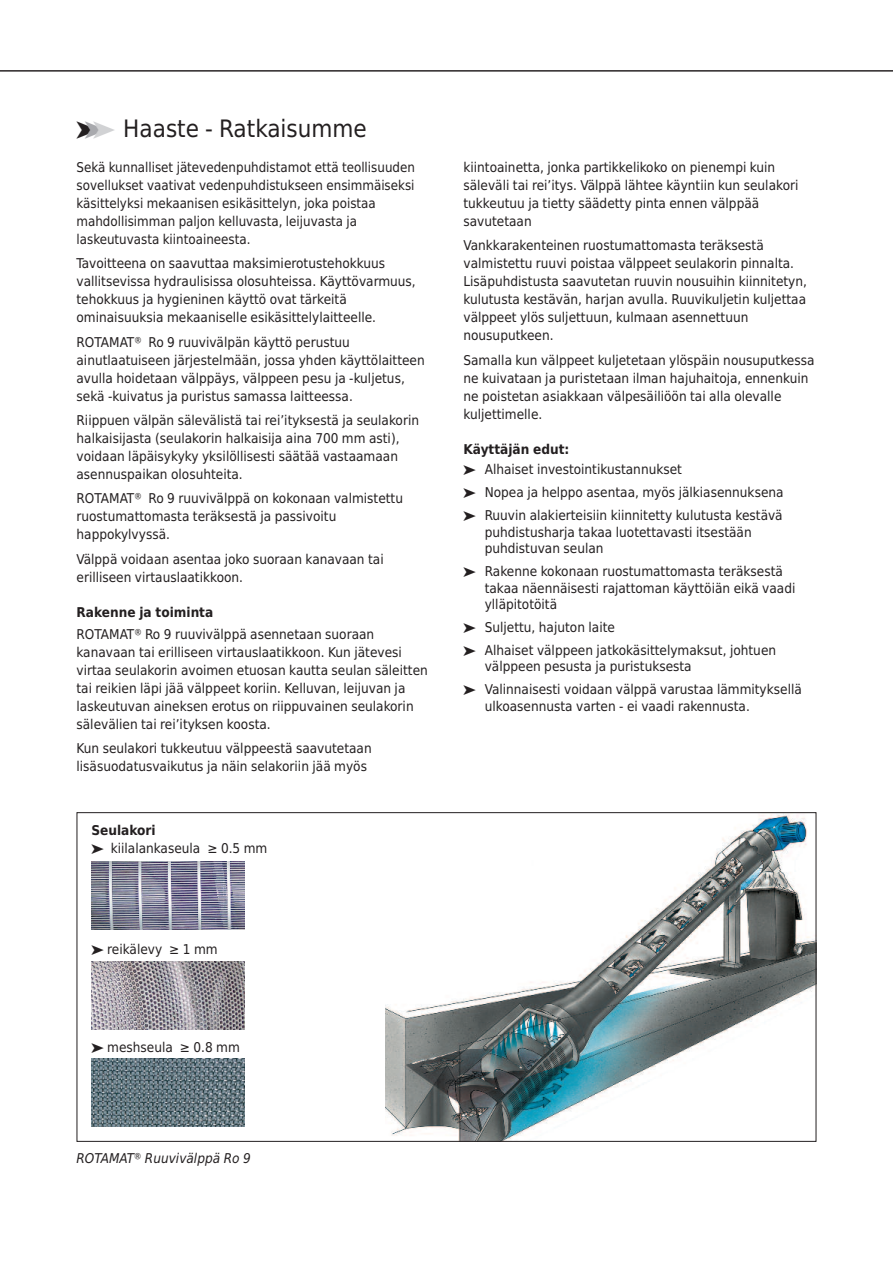
<style>
.page{position:relative;width:893px;height:1263px;background:#fff}
.page>*{position:absolute;margin:0;border:0;box-sizing:border-box;transform-origin:0 0}
.t1{font:24px "Huber Tec";color:#231f20}
.t2{font:13.5px/18px "Huber Tec";color:#231f20}
.t3{font:700 13.5px "Huber Tec";color:#231f20}
.t4{font:italic 13.5px "Huber Tec";color:#231f20}
.s1{color:#a8a9ad}
.s2{color:#d1d2d4}
</style>
<div class="page">
<hr style="left:0;top:71px;width:893px;height:1px;background:#231f20">
<svg style="left:880px;top:71px;width:13px;height:1px"></svg>
<img style="left:386px;top:814px;width:428px;height:326px">
<img style="left:91px;top:961px;width:153px;height:68px">
<img style="left:91px;top:1059px;width:153px;height:68px">
<img style="left:91px;top:861px;width:153px;height:68px">
<h1 class="t1" style="left:77px;top:115px;width:292px">➤<span class="s1">➤</span><span class="s2">➤</span> Haaste - Ratkaisumme</h1>
<p class="t2" style="left:77px;top:158px;width:340px">Sekä kunnalliset jätevedenpuhdistamot että teollisuuden sovellukset vaativat vedenpuhdistukseen ensimmäiseksi käsittelyksi mekaanisen esikäsittelyn, joka poistaa mahdollisimman paljon kelluvasta, leijuvasta ja laskeutuvasta kiintoaineesta.</p>
<p class="t2" style="left:77px;top:255px;width:341px">Tavoitteena on saavuttaa maksimierotustehokkuus vallitsevissa hydraulisissa olosuhteissa. Käyttövarmuus, tehokkuus ja hygieninen käyttö ovat tärkeitä ominaisuuksia mekaaniselle esikäsittelylaitteelle.</p>
<p class="t2" style="left:77px;top:333px;width:350px">ROTAMAT® Ro 9 ruuvivälpän käyttö perustuu ainutlaatuiseen järjestelmään, jossa yhden käyttölaitteen avulla hoidetaan välppäys, välppeen pesu ja -kuljetus, sekä -kuivatus ja puristus samassa laitteessa.</p>
<p class="t2" style="left:77px;top:411px;width:344px">Riippuen välpän sälevälistä tai rei’ityksestä ja seulakorin halkaisijasta (seulakorin halkaisija aina 700 mm asti), voidaan läpäisykyky yksilöllisesti säätää vastaamaan asennuspaikan olosuhteita.</p>
<p class="t2" style="left:77px;top:490px;width:328px">ROTAMAT® Ro 9 ruuvivälppä on kokonaan valmistettu ruostumattomasta teräksestä ja passivoitu happokylvyssä.</p>
<p class="t2" style="left:77px;top:550px;width:309px">Välppä voidaan asentaa joko suoraan kanavaan tai erilliseen virtauslaatikkoon.</p>
<p class="t3" style="left:77px;top:604px;width:138px">Rakenne ja toiminta</p>
<p class="t2" style="left:77px;top:625px;width:353px">ROTAMAT® Ro 9 ruuvivälppä asennetaan suoraan kanavaan tai erilliseen virtauslaatikkoon. Kun jätevesi virtaa seulakorin avoimen etuosan kautta seulan säleitten tai reikien läpi jää välppeet koriin. Kelluvan, leijuvan ja laskeutuvan aineksen erotus on riippuvainen seulakorin sälevälien tai rei’ityksen koosta.</p>
<p class="t2" style="left:77px;top:740px;width:297px">Kun seulakori tukkeutuu välppeestä saavutetaan lisäsuodatusvaikutus ja näin selakoriin jää myös</p>
<p class="t3" style="left:91px;top:823px;width:66px">Seulakori</p>
<p class="t2" style="left:91px;top:839px;width:178px">➤ kiilalankaseula ≥ 0.5 mm</p>
<p class="t2" style="left:91px;top:941px;width:128px">➤ reikälevy ≥ 1 mm</p>
<p class="t2" style="left:91px;top:1038px;width:150px">➤ meshseula ≥ 0.8 mm</p>
<p class="t2" style="left:463px;top:158px;width:336px">kiintoainetta, jonka partikkelikoko on pienempi kuin säleväli tai rei’itys. Välppä lähtee käyntiin kun seulakori tukkeutuu ja tietty säädetty pinta ennen välppää savutetaan</p>
<p class="t2" style="left:463px;top:237px;width:345px">Vankkarakenteinen ruostumattomasta teräksestä valmistettu ruuvi poistaa välppeet seulakorin pinnalta.<br>Lisäpuhdistusta saavutetan ruuvin nousuihin kiinnitetyn, kulutusta kestävän, harjan avulla. Ruuvikuljetin kuljettaa välppeet ylös suljettuun, kulmaan asennettuun nousuputkeen.</p>
<p class="t2" style="left:463px;top:351px;width:352px">Samalla kun välppeet kuljetetaan ylöspäin nousuputkessa ne kuivataan ja puristetaan ilman hajuhaitoja, ennenkuin ne poistetan asiakkaan välpesäiliöön tai alla olevalle kuljettimelle.</p>
<p class="t3" style="left:463px;top:441px;width:107px">Käyttäjän edut:</p>
<p class="t2" style="left:463px;top:458px;width:322px;line-height:23px">➤ Alhaiset investointikustannukset<br>➤ Nopea ja helppo asentaa, myös jälkiasennuksena ➤ Ruuvin alakierteisiin kiinnitetty kulutusta kestävä</p>
<p class="t2" style="left:485px;top:524px;width:268px;line-height:16.5px">puhdistusharja takaa luotettavasti itsestään puhdistuvan seulan</p>
<p class="t2" style="left:485px;top:563px;width:312px;line-height:16.5px;text-indent:-21px">➤ Rakenne kokonaan ruostumattomasta teräksestä takaa näennäisesti rajattoman käyttöiän eikä vaadi ylläpitotöitä</p>
<p class="t2" style="left:463px;top:616px;width:314px;line-height:23px">➤ Suljettu, hajuton laite<br>➤ Alhaiset välppeen jatkokäsittelymaksut, johtuen</p>
<p class="t2" style="left:463px;top:655px;width:340px;line-height:23px;text-indent:21px">välppeen pesusta ja puristuksesta<br>➤ Valinnaisesti voidaan välppä varustaa lämmityksellä</p>
<p class="t2" style="left:485px;top:697px;width:267px">ulkoasennusta varten - ei vaadi rakennusta.</p>
<p class="t4" style="left:77px;top:1150px;width:176px">ROTAMAT® Ruuvivälppä Ro 9</p>
</div>
